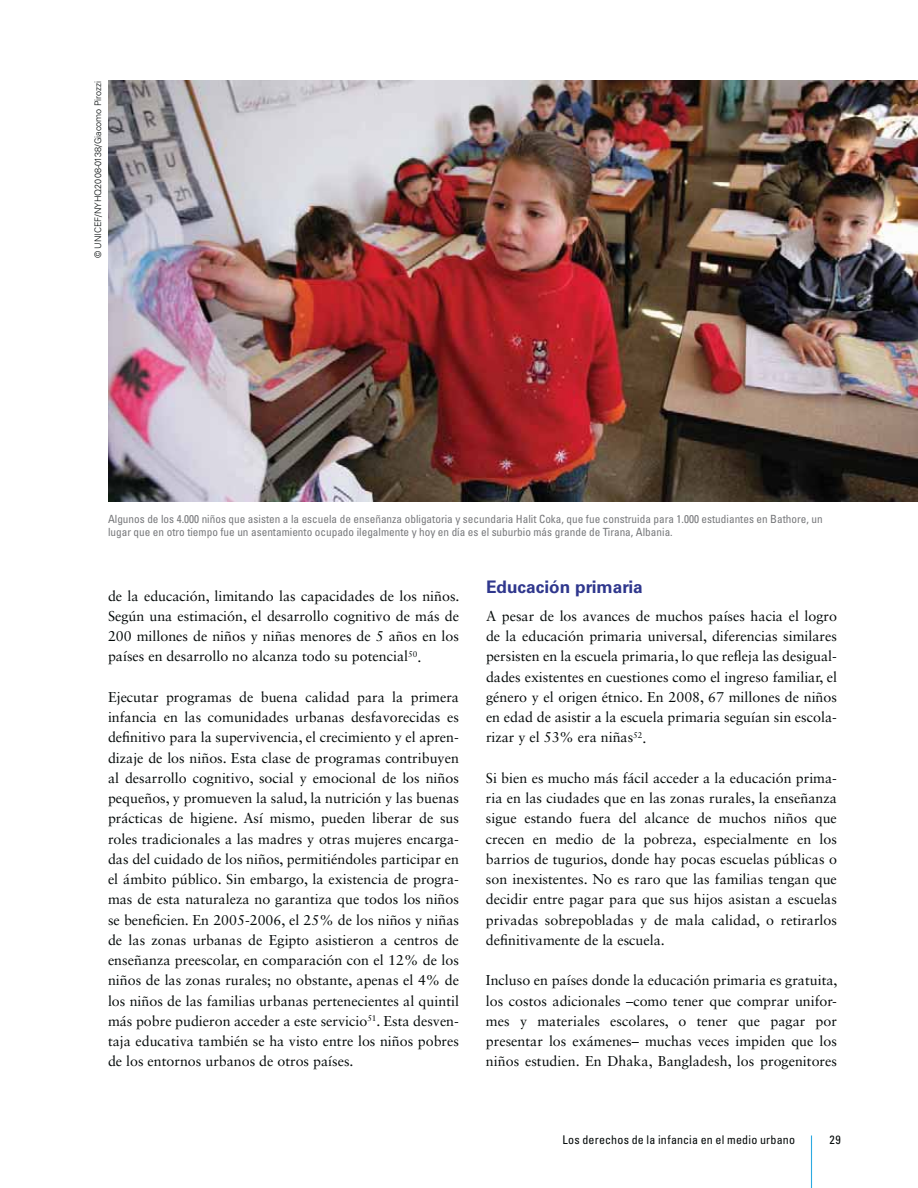
<style>
.page{position:relative;width:918px;height:1188px;background:#fff}
.page>*{position:absolute;margin:0;border:0;box-sizing:border-box;transform-origin:0 0}
.t1{font:700 17.25px "Univers LT Std";color:#2f378d}
.t2{font:14.25px/20.2px "Sabon LT Std";color:#040909;text-align:justify}
.t3{font:condensed 12px "Univers LT Std";letter-spacing:.015em;color:#040909}
.t4{font:condensed 11.25px/12.8px "Univers LT Std";color:#77787b}
.t5{font:300 9px "Univers LT Std";color:#040909}
</style>
<div class="page">
<hr style="left:811px;top:1136px;width:1px;height:52px;background:#2caae1">
<img style="left:108px;top:81px;width:810px;height:421px">
<p class="t5" style="left:94px;top:258px;width:179px;rotate:-90deg">© UNICEF/NYHQ2008-0138/Giacomo Pirozzi</p>
<p class="t4" style="left:108px;top:513px;width:716px">Algunos de los 4.000 niños que asisten a la escuela de enseñanza obligatoria y secundaria Halit Coka, que fue construida para 1.000 estudiantes en Bathore, un lugar que en otro tiempo fue un asentamiento ocupado ilegalmente y hoy en día es el suburbio más grande de Tirana, Albania.</p>
<p class="t2" style="left:108px;top:586px;width:353px">de la educación, limitando las capacidades de los niños.<br>Según una estimación, el desarrollo cognitivo de más de 200 millones de niños y niñas menores de 5 años en los países en desarrollo no alcanza todo su potencial<sup>50</sup>.</p>
<p class="t2" style="left:108px;top:688px;width:353px">Ejecutar programas de buena calidad para la primera infancia en las comunidades urbanas desfavorecidas es definitivo para la supervivencia, el crecimiento y el apren&shy;dizaje de los niños. Esta clase de programas contribuyen al desarrollo cognitivo, social y emocional de los niños pequeños, y promueven la salud, la nutrición y las buenas prácticas de higiene. Así mismo, pueden liberar de sus roles tradicionales a las madres y otras mujeres encarga&shy;das del cuidado de los niños, permitiéndoles participar en el ámbito público. Sin embargo, la existencia de progra&shy;mas de esta naturaleza no garantiza que todos los niños se beneficien. En 2005-2006, el 25% de los niños y niñas de las zonas urbanas de Egipto asistieron a centros de enseñanza preescolar, en comparación con el 12% de los niños de las zonas rurales; no obstante, apenas el 4% de los niños de las familias urbanas pertenecientes al quintil más pobre pudieron acceder a este servicio<sup>51</sup>. Esta desven&shy;taja educativa también se ha visto entre los niños pobres de los entornos urbanos de otros países.</p>
<p class="t1" style="left:486px;top:579px;width:158px">Educación primaria</p>
<p class="t2" style="left:486px;top:607px;width:353px">A pesar de los avances de muchos países hacia el logro de la educación primaria universal, diferencias similares persisten en la escuela primaria, lo que refleja las desigual&shy;dades existentes en cuestiones como el ingreso familiar, el género y el origen étnico. En 2008, 67 millones de niños en edad de asistir a la escuela primaria seguían sin escola&shy;rizar y el 53% era niñas<sup>52</sup>.</p>
<p class="t2" style="left:486px;top:769px;width:353px">Si bien es mucho más fácil acceder a la educación prima&shy;ria en las ciudades que en las zonas rurales, la enseñanza sigue estando fuera del alcance de muchos niños que crecen en medio de la pobreza, especialmente en los barrios de tugurios, donde hay pocas escuelas públicas o son inexistentes. No es raro que las familias tengan que decidir entre pagar para que sus hijos asistan a escuelas privadas sobrepobladas y de mala calidad, o retirarlos definitivamente de la escuela.</p>
<p class="t2" style="left:486px;top:971px;width:353px">Incluso en países donde la educación primaria es gratuita, los costos adicionales –como tener que comprar unifor&shy;mes y materiales escolares, o tener que pagar por presentar los exámenes– muchas veces impiden que los niños estudien. En Dhaka, Bangladesh, los progenitores</p>
<p class="t3" style="left:562px;top:1134px;width:234px">Los derechos de la infancia en el medio urbano</p>
<p class="t3" style="left:829px;top:1134px;width:13px">29</p>
</div>
